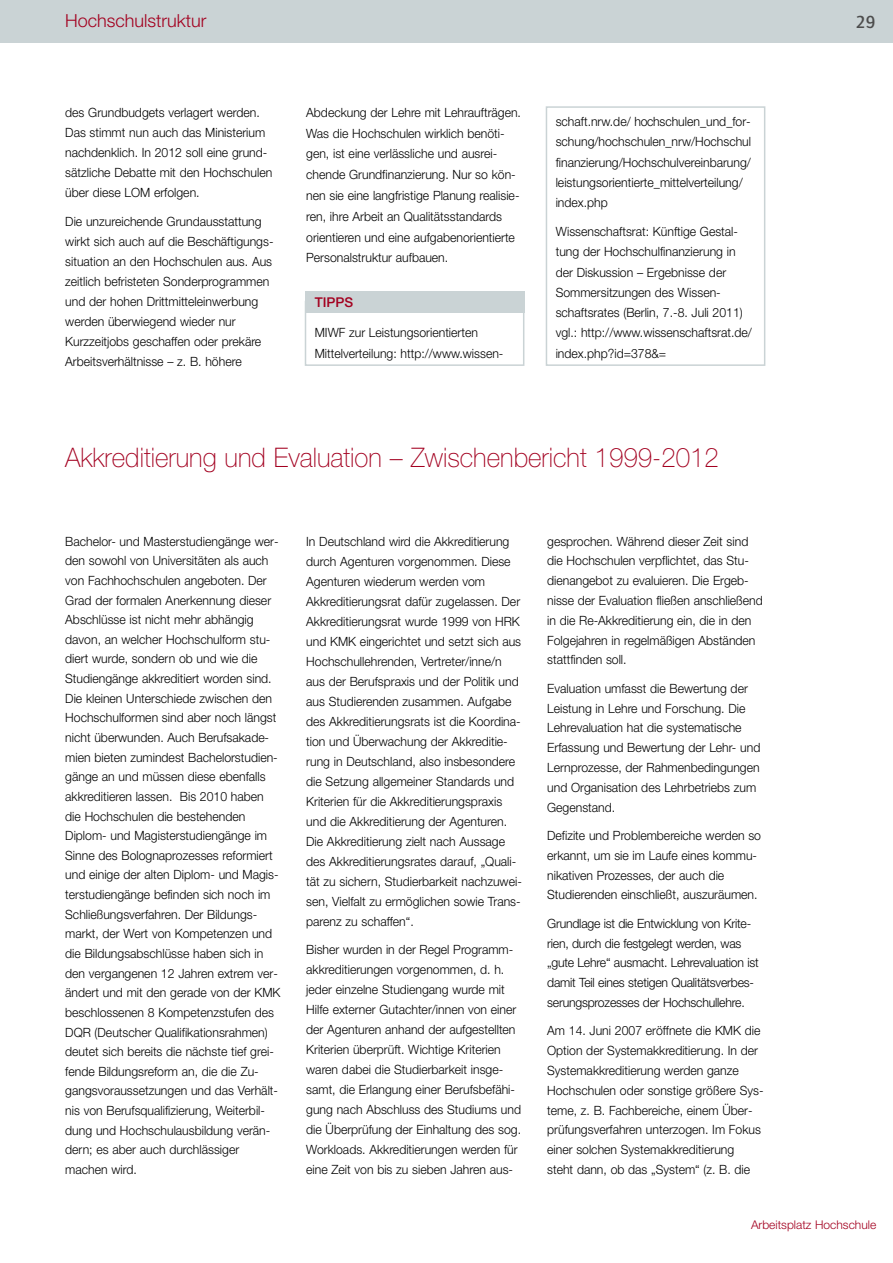
<style>
.page{position:relative;width:893px;height:1263px;background:#fff}
.page>*{position:absolute;margin:0;border:0;box-sizing:border-box;transform-origin:0 0}
.t1{font:100 27px "Helvetica Neue";color:#a30120;scale:.96 1}
.t2{font:300 18px "Helvetica Neue";color:#a30120}
.t3{font:500 18px "Quay Sans";color:#4d4d4d}
.t4{font:500 13.5px "Helvetica Neue";color:#a30120}
.t5{font:300 12.75px/19.6px "Helvetica Neue";color:#000;scale:.96 1}
.t6{font:300 12px "Helvetica Neue";color:#a30120}
</style>
<div class="page">
<div style="left:546px;top:106px;width:219px;height:260px;border:2px solid #cad3d5"></div>
<div style="left:305px;top:291px;width:219px;height:22px;background:#cad3d5"></div>
<div style="left:305px;top:301px;width:219px;height:65px;border:2px solid #cad3d5"></div>
<div style="left:0;top:0;width:893px;height:43px;background:#cad3d5"></div>
<h2 class="t2" style="left:65px;top:14px;width:143px">Hochschulstruktur</h2>
<h2 class="t3" style="left:856px;top:11px;width:21px">29</h2>
<p class="t5" style="left:65px;top:104px;width:217px;line-height:20.1px">des Grundbudgets verlagert werden.<br>Das stimmt nun auch das Ministerium nachdenklich. In 2012 soll eine grund&shy;sätzliche Debatte mit den Hochschulen über diese LOM erfolgen.</p>
<p class="t5" style="left:65px;top:212px;width:218px;line-height:20.1px">Die unzureichende Grundausstattung wirkt sich auch auf die Beschäftigungs&shy;situation an den Hochschulen aus. Aus zeitlich befristeten Sonderprogrammen und der hohen Drittmitteleinwerbung werden überwiegend wieder nur Kurzzeitjobs geschaffen oder prekäre Arbeitsverhältnisse – z. B. höhere</p>
<p class="t5" style="left:306px;top:103px;width:225px;line-height:20.9px">Abdeckung der Lehre mit Lehraufträgen.<br>Was die Hochschulen wirklich benöti&shy;gen, ist eine verlässliche und ausrei&shy;chende Grundfinanzierung. Nur so kön&shy;nen sie eine langfristige Planung realisie&shy;ren, ihre Arbeit an Qualitätsstandards orientieren und eine aufgabenorientierte Personalstruktur aufbauen.</p>
<p class="t4" style="left:315px;top:298px;width:40px">TIPPS</p>
<p class="t5" style="left:315px;top:323px;width:198px;line-height:20.9px">MIWF zur Leistungsorientierten<br>Mittelverteilung: http://www.wissen-</p>
<p class="t5" style="left:556px;top:113px;width:205px;line-height:20.2px">schaft.nrw.de/ hochschulen_und_for&shy;schung/hochschulen_nrw/Hochschul finanzierung/Hochschulvereinbarung/ leistungsorientierte_mittelverteilung/ index.php</p>
<p class="t5" style="left:556px;top:223px;width:206px;line-height:20.2px">Wissenschaftsrat: Künftige Gestal&shy;tung der Hochschulfinanzierung in der Diskussion – Ergebnisse der Sommersitzungen des Wissen&shy;schaftsrates (Berlin, 7.-8. Juli 2011) vgl.: http://www.wissenschaftsrat.de/ index.php?id=378&amp;=</p>
<h1 class="t1" style="left:65px;top:448px;width:682px">Akkreditierung und Evaluation – Zwischenbericht 1999-2012</h1>
<p class="t5" style="left:65px;top:532px;width:226px">Bachelor- und Masterstudiengänge wer&shy;den sowohl von Universitäten als auch von Fachhochschulen angeboten. Der Grad der formalen Anerkennung dieser Abschlüsse ist nicht mehr abhängig davon, an welcher Hochschulform stu&shy;diert wurde, sondern ob und wie die Studiengänge akkreditiert worden sind.<br>Die kleinen Unterschiede zwischen den Hochschulformen sind aber noch längst nicht überwunden. Auch Berufsakade&shy;mien bieten zumindest Bachelorstudien&shy;gänge an und müssen diese ebenfalls akkreditieren lassen. Bis 2010 haben die Hochschulen die bestehenden Diplom- und Magisterstudiengänge im Sinne des Bolognaprozesses reformiert und einige der alten Diplom- und Magis&shy;terstudiengänge befinden sich noch im Schließungsverfahren. Der Bildungs&shy;markt, der Wert von Kompetenzen und die Bildungsabschlüsse haben sich in den vergangenen 12 Jahren extrem ver&shy;ändert und mit den gerade von der KMK beschlossenen 8 Kompetenzstufen des DQR (Deutscher Qualifikationsrahmen) deutet sich bereits die nächste tief grei&shy;fende Bildungsreform an, die die Zu&shy;gangsvoraussetzungen und das Verhält&shy;nis von Berufsqualifizierung, Weiterbil&shy;dung und Hochschulausbildung verän&shy;dern; es aber auch durchlässiger machen wird.</p>
<p class="t5" style="left:306px;top:532px;width:226px">In Deutschland wird die Akkreditierung durch Agenturen vorgenommen. Diese Agenturen wiederum werden vom Akkreditierungsrat dafür zugelassen. Der Akkreditierungsrat wurde 1999 von HRK und KMK eingerichtet und setzt sich aus Hochschullehrenden, Vertreter/inne/n aus der Berufspraxis und der Politik und aus Studierenden zusammen. Aufgabe des Akkreditierungsrats ist die Koordina&shy;tion und Überwachung der Akkreditie&shy;rung in Deutschland, also insbesondere die Setzung allgemeiner Standards und Kriterien für die Akkreditierungspraxis und die Akkreditierung der Agenturen.<br>Die Akkreditierung zielt nach Aussage des Akkreditierungsrates darauf, „Quali&shy;tät zu sichern, Studierbarkeit nachzuwei&shy;sen, Vielfalt zu ermöglichen sowie Trans&shy;parenz zu schaffen“.</p>
<p class="t5" style="left:306px;top:941px;width:225px">Bisher wurden in der Regel Programm&shy;akkreditierungen vorgenommen, d. h. jeder einzelne Studiengang wurde mit Hilfe externer Gutachter/innen von einer der Agenturen anhand der aufgestellten Kriterien überprüft. Wichtige Kriterien waren dabei die Studierbarkeit insge&shy;samt, die Erlangung einer Berufsbefähi&shy;gung nach Abschluss des Studiums und die Überprüfung der Einhaltung des sog.<br>Workloads. Akkreditierungen werden für eine Zeit von bis zu sieben Jahren aus-</p>
<p class="t5" style="left:547px;top:532px;width:226px">gesprochen. Während dieser Zeit sind die Hochschulen verpflichtet, das Stu&shy;dienangebot zu evaluieren. Die Ergeb&shy;nisse der Evaluation fließen anschließend in die Re-Akkreditierung ein, die in den Folgejahren in regelmäßigen Abständen stattfinden soll.</p>
<p class="t5" style="left:547px;top:679px;width:224px">Evaluation umfasst die Bewertung der Leistung in Lehre und Forschung. Die Lehrevaluation hat die systematische Erfassung und Bewertung der Lehr- und Lernprozesse, der Rahmenbedingungen und Organisation des Lehrbetriebs zum Gegenstand.</p>
<p class="t5" style="left:547px;top:827px;width:224px">Defizite und Problembereiche werden so erkannt, um sie im Laufe eines kommu&shy;nikativen Prozesses, der auch die Studierenden einschließt, auszuräumen.</p>
<p class="t5" style="left:547px;top:914px;width:222px">Grundlage ist die Entwicklung von Krite&shy;rien, durch die festgelegt werden, was „gute Lehre“ ausmacht. Lehrevaluation ist damit Teil eines stetigen Qualitätsverbes&shy;serungsprozesses der Hochschullehre.</p>
<p class="t5" style="left:547px;top:1022px;width:227px">Am 14. Juni 2007 eröffnete die KMK die Option der Systemakkreditierung. In der Systemakkreditierung werden ganze Hochschulen oder sonstige größere Sys&shy;teme, z. B. Fachbereiche, einem Über&shy;prüfungsverfahren unterzogen. Im Fokus einer solchen Systemakkreditierung<br>steht dann, ob das „System“ (z. B. die</p>
<p class="t6" style="left:751px;top:1220px;width:127px">Arbeitsplatz Hochschule</p>
</div>
